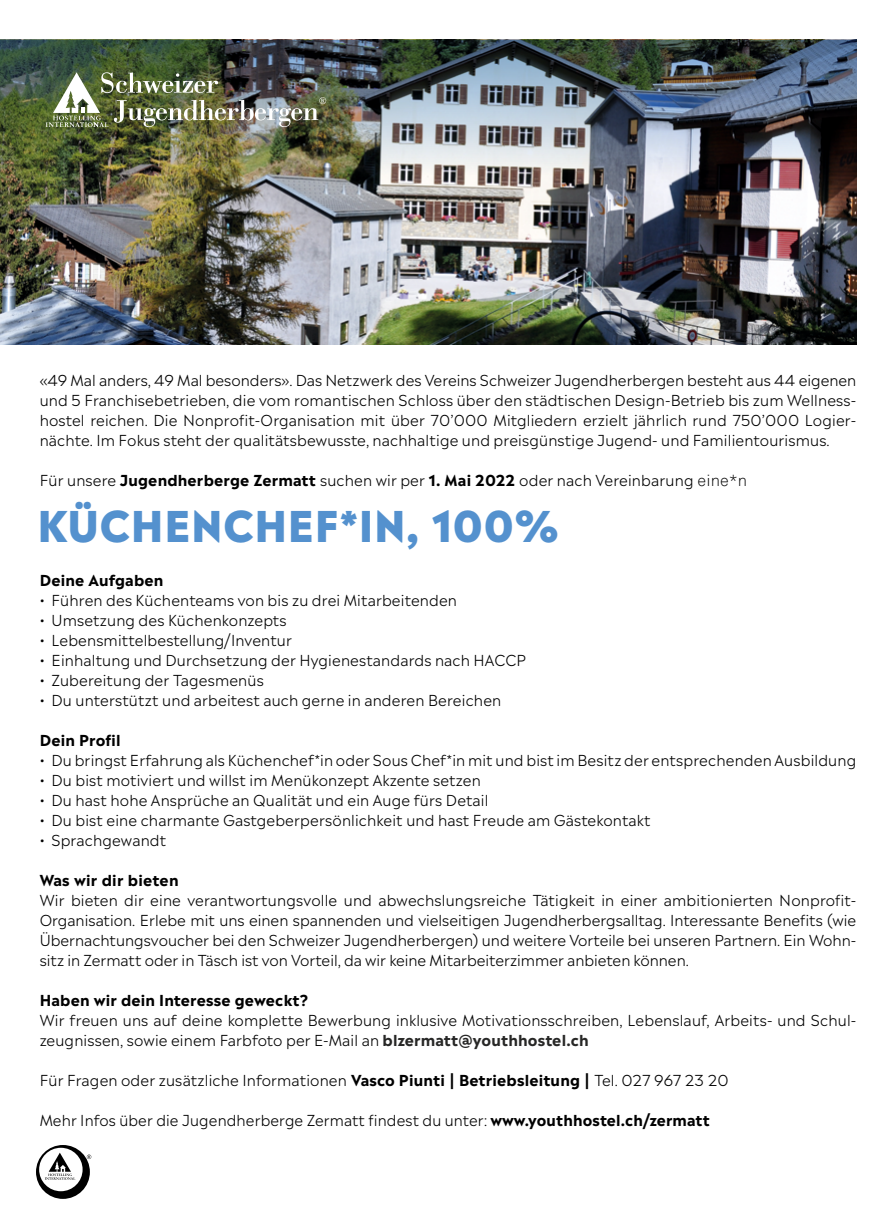
<style>
.page{position:relative;width:896px;height:1214px;background:#fff}
.page>*{position:absolute;margin:0;border:0;box-sizing:border-box;transform-origin:0 0}
.Headline_19_Pt{font:800 42px "Madera";letter-spacing:.015em;color:#5491ce}
.t1{font:300 15px/20px "Madera";letter-spacing:.01em;color:#000;text-align:justify}
.t2{font:700 15px "Madera";letter-spacing:.01em;color:#000}
.s1{font-weight:700}
.s2{font-family:"Akkurat";font-size:16px}
.s3{font-weight:700;color:#272726}
</style>
<div class="page">
<img style="left:0;top:174px;width:856px;height:170px">
<img style="left:0;top:40px;width:856px;height:134px">
<img style="left:46px;top:72px;width:280px;height:55px">
<svg style="left:36px;top:1144px;width:54px;height:54px"></svg>
<div style="left:39px;top:1147px;width:44px;height:43px;background:#fff;border-radius:50%"></div>
<svg style="left:45px;top:1152px;width:30px;height:27px"></svg>
<svg style="left:87px;top:1154px;width:4px;height:4px"></svg>
<p class="t1" style="left:40px;top:369px;width:818px">«49 Mal anders, 49 Mal besonders». Das Netzwerk des Vereins Schweizer Jugendherbergen besteht aus 44 eigenen und 5 Franchisebetrieben, die vom romantischen Schloss über den städtischen Design-Betrieb bis zum Wellness&shy;hostel reichen. Die Nonprofit-Organisation mit über 70’000 Mitgliedern erzielt jährlich rund 750’000 Logier&shy;nächte. Im Fokus steht der qualitätsbewusste, nachhaltige und preisgünstige Jugend- und Familientourismus.</p>
<p class="t1" style="left:40px;top:469px;width:709px">Für unsere <span class="s1">Jugendherberge Zermatt</span> suchen wir per <span class="s1">1. Mai 2022</span> oder nach Vereinbarung <span class="s2">eine*n</span></p>
<p class="Headline_19_Pt" style="left:38px;top:489px;width:523px">KÜCHENCHEF*IN, 100%</p>
<p class="t2" style="left:40px;top:568px;width:125px">Deine Aufgaben</p>
<p class="t1" style="left:40px;top:589px;width:419px">• Führen des Küchenteams von bis zu drei Mitarbeitenden</p>
<p class="t1" style="left:40px;top:609px;width:248px">• Umsetzung des Küchenkonzepts</p>
<p class="t1" style="left:40px;top:629px;width:254px">• Lebensmittelbestellung/Inventur</p>
<p class="t1" style="left:40px;top:649px;width:488px">• Einhaltung und Durchsetzung der Hygienestandards nach HACCP</p>
<p class="t1" style="left:40px;top:669px;width:226px">• Zubereitung der Tagesmenüs</p>
<p class="t1" style="left:40px;top:689px;width:463px">• Du unterstützt und arbeitest auch gerne in anderen Bereichen</p>
<p class="t2" style="left:40px;top:728px;width:82px">Dein Profil</p>
<p class="t1" style="left:40px;top:749px;width:818px">• Du bringst Erfahrung als Küchenchef*in oder Sous Chef*in mit und bist im Besitz der entsprechenden Ausbildung</p>
<p class="t1" style="left:40px;top:769px;width:442px">• Du bist motiviert und willst im Menükonzept Akzente setzen</p>
<p class="t1" style="left:40px;top:789px;width:450px">• Du hast hohe Ansprüche an Qualität und ein Auge fürs Detail</p>
<p class="t1" style="left:40px;top:809px;width:612px">• Du bist eine charmante Gastgeberpersönlichkeit und hast Freude am Gästekontakt</p>
<p class="t1" style="left:40px;top:829px;width:128px">• Sprachgewandt</p>
<p class="t2" style="left:40px;top:868px;width:140px">Was wir dir bieten</p>
<p class="t1" style="left:40px;top:889px;width:818px">Wir bieten dir eine verantwortungsvolle und abwechslungsreiche Tätigkeit in einer ambitionierten Nonprofit-Organisation. Erlebe mit uns einen spannenden und vielseitigen Jugendherbergsalltag. Interessante Benefits (wie Übernachtungsvoucher bei den Schweizer Jugendherbergen) und weitere Vorteile bei unseren Partnern. Ein Wohn&shy;sitz in Zermatt oder in Täsch ist von Vorteil, da wir keine Mitarbeiterzimmer anbieten können.</p>
<p class="t2" style="left:40px;top:988px;width:270px">Haben wir dein Interesse geweckt?</p>
<p class="t1" style="left:40px;top:1009px;width:818px">Wir freuen uns auf deine komplette Bewerbung inklusive Motivationsschreiben, Lebenslauf, Arbeits- und Schul&shy;zeugnissen, sowie einem Farbfoto per E-Mail an <span class="s3">blzermatt@youthhostel.ch</span></p>
<p class="t1" style="left:40px;top:1069px;width:690px">Für Fragen oder zusätzliche Informationen <span class="s1">Vasco Piunti | Betriebsleitung |</span> Tel. 027 967 23 20</p>
<p class="t1" style="left:40px;top:1109px;width:671px">Mehr Infos über die Jugendherberge Zermatt findest du unter: <span class="s1">www.youthhostel.ch/zermatt</span></p>
</div>
